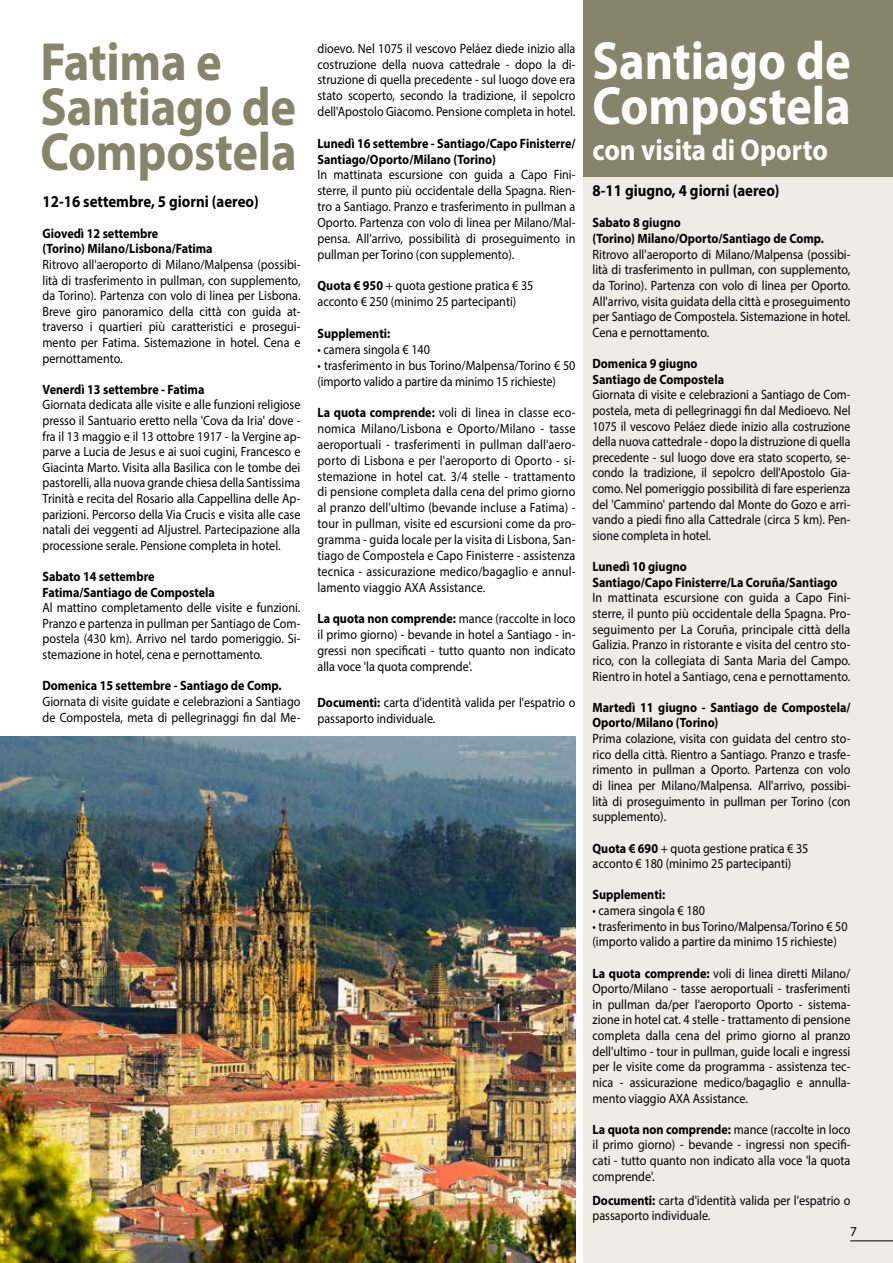
<style>
.page{position:relative;width:893px;height:1263px;background:#fff}
.page>*{position:absolute;margin:0;border:0;box-sizing:border-box;transform-origin:0 0}
.t1{font:700 54px/45px "Myriad Pro";letter-spacing:-.005em;color:#86846b;scale:.9 1}
.t2{font:700 54px/45px "Myriad Pro";color:#fff;scale:.9 1}
.t3{font:700 30px "Myriad Pro";color:#fff;scale:.9 1}
.t4{font:700 16.5px "Myriad Pro";color:#000;scale:.9 1}
.t5{font:13.5px/15.6px "Myriad Pro";color:#000;text-align:justify;scale:.9 1}
.t6{font:700 13.5px/15.6px "Myriad Pro";color:#000;scale:.9 1}
.t7{font:13.5px/15.6px "Myriad Pro";color:#000;text-align:justify;scale:.88 1}
.t8{font:13.5px "Myriad Pro";color:#000}
.s1{font-weight:700}
</style>
<div class="page">
<div style="left:584px;top:133px;width:309px;height:1130px;background:#edece5"></div>
<div style="left:584px;top:0;width:309px;height:176px;background:#86846b"></div>
<img style="left:0;top:736px;width:575px;height:527px">
<hr style="left:850px;top:1240px;width:43px;height:1px;background:#000">
<h1 class="t1" style="left:40px;top:37px;width:286px">Fatima e<br>Santiago de<br>Compostela</h1>
<h1 class="t2" style="left:592px;top:36px;width:289px">Santiago de<br>Compostela</h1>
<p class="t5" style="left:317px;top:40px;width:288px">dioevo. Nel 1075 il vescovo Peláez diede inizio alla costruzione della nuova cattedrale - dopo la di&shy;struzione di quella precedente - sul luogo dove era stato scoperto, secondo la tradizione, il sepolcro dell'Apostolo Giacomo. Pensione completa in hotel.</p>
<p class="t6" style="left:317px;top:135px;width:288px">Lunedì 16 settembre - Santiago/Capo Finisterre/<br>Santiago/Oporto/Milano (Torino)</p>
<p class="t5" style="left:317px;top:167px;width:288px">In mattinata escursione con guida a Capo Fini&shy;sterre, il punto più occidentale della Spagna. Rien&shy;tro a Santiago. Pranzo e trasferimento in pullman a Oporto. Partenza con volo di linea per Milano/Mal&shy;pensa. All'arrivo, possibilità di proseguimento in pullman per Torino (con supplemento).</p>
<p class="t5" style="left:317px;top:278px;width:241px"><span class="s1">Quota € 950</span> + quota gestione pratica € 35 acconto € 250 (minimo 25 partecipanti)</p>
<p class="t6" style="left:317px;top:325px;width:82px">Supplementi:</p>
<p class="t5" style="left:317px;top:341px;width:127px">• camera singola € 140</p>
<p class="t5" style="left:317px;top:357px;width:288px">• trasferimento in bus Torino/Malpensa/Torino € 50 (importo valido a partire da minimo 15 richieste)</p>
<p class="t5" style="left:317px;top:404px;width:288px"><span class="s1">La quota comprende:</span> voli di linea in classe eco&shy;nomica Milano/Lisbona e Oporto/Milano - tasse aeroportuali - trasferimenti in pullman dall'aero&shy;porto di Lisbona e per l'aeroporto di Oporto - si&shy;stemazione in hotel cat. 3/4 stelle - trattamento di pensione completa dalla cena del primo giorno al pranzo dell'ultimo (bevande incluse a Fatima) - tour in pullman, visite ed escursioni come da pro&shy;gramma - guida locale per la visita di Lisbona, San&shy;tiago de Compostela e Capo Finisterre - assistenza tecnica - assicurazione medico/bagaglio e annul&shy;lamento viaggio AXA Assistance.</p>
<p class="t5" style="left:317px;top:610px;width:288px"><span class="s1">La quota non comprende:</span> mance (raccolte in loco il primo giorno) - bevande in hotel a Santiago - in&shy;gressi non specificati - tutto quanto non indicato alla voce 'la quota comprende'.</p>
<p class="t5" style="left:317px;top:694px;width:288px"><span class="s1">Documenti:</span> carta d'identità valida per l'espatrio o passaporto individuale.</p>
<h2 class="t3" style="left:592px;top:130px;width:263px">con visita di Oporto</h2>
<p class="t4" style="left:592px;top:180px;width:209px">8-11 giugno, 4 giorni (aereo)</p>
<p class="t6" style="left:592px;top:215px;width:259px">Sabato 8 giugno<br>(Torino) Milano/Oporto/Santiago de Comp.</p>
<p class="t5" style="left:592px;top:246px;width:288px">Ritrovo all'aeroporto di Milano/Malpensa (possibi&shy;lità di trasferimento in pullman, con supplemento, da Torino). Partenza con volo di linea per Oporto.<br>All'arrivo, visita guidata della città e proseguimento per Santiago de Compostela. Sistemazione in hotel.<br>Cena e pernottamento.</p>
<p class="t6" style="left:592px;top:355px;width:148px">Domenica 9 giugno<br>Santiago de Compostela</p>
<p class="t7" style="left:592px;top:387px;width:295px">Giornata di visite e celebrazioni a Santiago de Com&shy;postela, meta di pellegrinaggi fin dal Medioevo. Nel 1075 il vescovo Peláez diede inizio alla costruzione della nuova cattedrale - dopo la distruzione di quella precedente - sul luogo dove era stato scoperto, se&shy;condo la tradizione, il sepolcro dell'Apostolo Gia&shy;como. Nel pomeriggio possibilità di fare esperienza del 'Cammino' partendo dal Monte do Gozo e arri&shy;vando a piedi fino alla Cattedrale (circa 5 km). Pen&shy;sione completa in hotel.</p>
<p class="t6" style="left:592px;top:558px;width:274px">Lunedì 10 giugno<br>Santiago/Capo Finisterre/La Coruña/Santiago</p>
<p class="t5" style="left:592px;top:590px;width:288px">In mattinata escursione con guida a Capo Fini&shy;sterre, il punto più occidentale della Spagna. Pro&shy;seguimento per La Coruña, principale città della Galizia. Pranzo in ristorante e visita del centro sto&shy;rico, con la collegiata di Santa Maria del Campo.<br>Rientro in hotel a Santiago, cena e pernottamento.</p>
<p class="t6" style="left:592px;top:699px;width:288px">Martedì 11 giugno - Santiago de Compostela/<br>Oporto/Milano (Torino)</p>
<p class="t5" style="left:592px;top:730px;width:288px">Prima colazione, visita con guidata del centro sto&shy;rico della città. Rientro a Santiago. Pranzo e trasfe&shy;rimento in pullman a Oporto. Partenza con volo di linea per Milano/Malpensa. All'arrivo, possibi&shy;lità di proseguimento in pullman per Torino (con supplemento).</p>
<p class="t5" style="left:592px;top:840px;width:241px"><span class="s1">Quota € 690</span> + quota gestione pratica € 35 acconto € 180 (minimo 25 partecipanti)</p>
<p class="t6" style="left:592px;top:886px;width:82px">Supplementi:</p>
<p class="t5" style="left:592px;top:902px;width:127px">• camera singola € 180</p>
<p class="t5" style="left:592px;top:918px;width:285px">• trasferimento in bus Torino/Malpensa/Torino € 50 (importo valido a partire da minimo 15 richieste)</p>
<p class="t5" style="left:592px;top:965px;width:288px"><span class="s1">La quota comprende:</span> voli di linea diretti Milano/ Oporto/Milano - tasse aeroportuali - trasferimenti in pullman da/per l'aeroporto Oporto - sistema&shy;zione in hotel cat. 4 stelle - trattamento di pensione completa dalla cena del primo giorno al pranzo dell'ultimo - tour in pullman, guide locali e ingressi per le visite come da programma - assistenza tec&shy;nica - assicurazione medico/bagaglio e annulla&shy;mento viaggio AXA Assistance.</p>
<p class="t5" style="left:592px;top:1121px;width:288px"><span class="s1">La quota non comprende:</span> mance (raccolte in loco il primo giorno) - bevande - ingressi non specifi&shy;cati - tutto quanto non indicato alla voce 'la quota comprende'.</p>
<p class="t5" style="left:592px;top:1192px;width:288px"><span class="s1">Documenti:</span> carta d'identità valida per l'espatrio o passaporto individuale.</p>
<p class="t4" style="left:43px;top:190px;width:242px">12-16 settembre, 5 giorni (aereo)</p>
<p class="t6" style="left:43px;top:225px;width:191px">Giovedì 12 settembre<br>(Torino) Milano/Lisbona/Fatima</p>
<p class="t5" style="left:43px;top:256px;width:288px">Ritrovo all'aeroporto di Milano/Malpensa (possibi&shy;lità di trasferimento in pullman, con supplemento, da Torino). Partenza con volo di linea per Lisbona.<br>Breve giro panoramico della città con guida at&shy;traverso i quartieri più caratteristici e prosegui&shy;mento per Fatima. Sistemazione in hotel. Cena e pernottamento.</p>
<p class="t6" style="left:43px;top:381px;width:181px">Venerdì 13 settembre - Fatima</p>
<p class="t5" style="left:43px;top:397px;width:288px">Giornata dedicata alle visite e alle funzioni religiose presso il Santuario eretto nella 'Cova da Iria' dove - fra il 13 maggio e il 13 ottobre 1917 - la Vergine ap&shy;parve a Lucia de Jesus e ai suoi cugini, Francesco e Giacinta Marto. Visita alla Basilica con le tombe dei pastorelli, alla nuova grande chiesa della Santissima Trinità e recita del Rosario alla Cappellina delle Ap&shy;parizioni. Percorso della Via Crucis e visita alle case natali dei veggenti ad Aljustrel. Partecipazione alla processione serale. Pensione completa in hotel.</p>
<p class="t6" style="left:43px;top:568px;width:193px">Sabato 14 settembre<br>Fatima/Santiago de Compostela</p>
<p class="t5" style="left:43px;top:600px;width:288px">Al mattino completamento delle visite e funzioni.<br>Pranzo e partenza in pullman per Santiago de Com&shy;postela (430 km). Arrivo nel tardo pomeriggio. Si&shy;stemazione in hotel, cena e pernottamento.</p>
<p class="t6" style="left:43px;top:677px;width:267px">Domenica 15 settembre - Santiago de Comp.</p>
<p class="t5" style="left:43px;top:693px;width:288px">Giornata di visite guidate e celebrazioni a Santiago de Compostela, meta di pellegrinaggi fin dal Me-</p>
<p class="t8" style="left:850px;top:1223px;width:8px">7</p>
</div>
